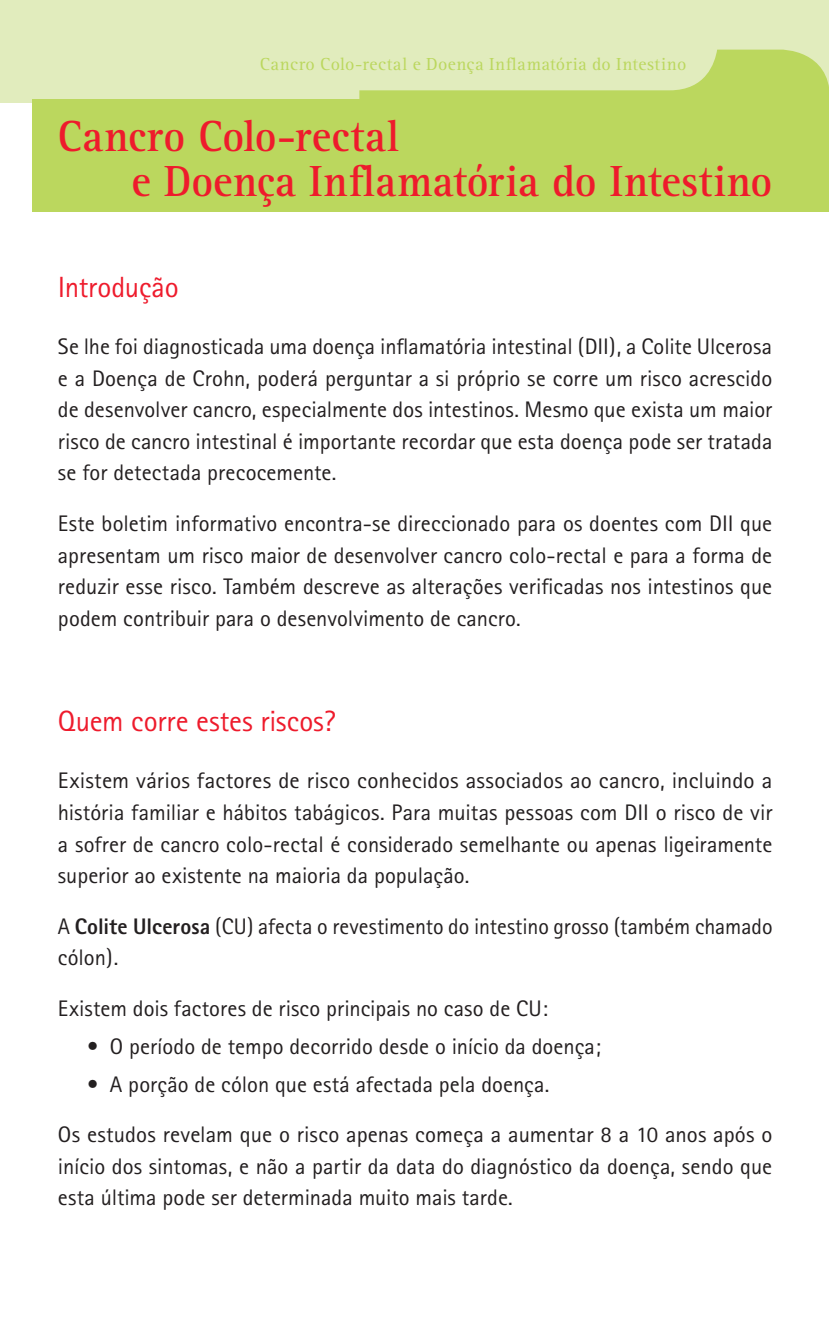
<style>
.page{position:relative;width:829px;height:1340px;background:#fff}
.page>*{position:absolute;margin:0;border:0;box-sizing:border-box;transform-origin:0 0}
.t1{font:700 45px/45px "Rotis Serif";letter-spacing:.005em;color:#ee1b2c;scale:.94 1}
.t2{font:29.25px "Rotis Sans Serif";color:#ee1b2c}
.t3{font:22.5px/31.5px "Rotis Sans Serif";color:#231f20;text-align:justify}
.t4{font:18px "Rotis Serif";letter-spacing:.025em;color:#bbd75e}
.s1{font-weight:800}
</style>
<div class="page">
<div style="left:0;top:0;width:829px;height:103px;background:#e1ecbd"></div>
<svg style="left:359px;top:50px;width:470px;height:49px"></svg>
<div style="left:32px;top:99px;width:797px;height:113px;background:#bbd75e"></div>
<p class="t4" style="left:260px;top:54px;width:428px">Cancro Colo-rectal e Doença Inflamatória do Intestino</p>
<h1 class="t1" style="left:131px;top:115px;width:683px;text-indent:-74px">Cancro Colo-rectal<br>e Doença Inflamatória do Intestino</h1>
<h2 class="t2" style="left:58px;top:270px;width:122px">Introdução</h2>
<p class="t3" style="left:58px;top:331px;width:716px">Se lhe foi diagnosticada uma doença inflamatória intestinal (DII), a Colite Ulcerosa e a Doença de Crohn, poderá perguntar a si próprio se corre um risco acrescido de desenvolver cancro, especialmente dos intestinos. Mesmo que exista um maior risco de cancro intestinal é importante recordar que esta doença pode ser tratada se for detectada precocemente.</p>
<p class="t3" style="left:58px;top:507px;width:716px">Este boletim informativo encontra-se direccionado para os doentes com DII que apresentam um risco maior de desenvolver cancro colo-rectal e para a forma de reduzir esse risco. Também descreve as alterações verificadas nos intestinos que podem contribuir para o desenvolvimento de cancro.</p>
<h2 class="t2" style="left:58px;top:704px;width:279px">Quem corre estes riscos?</h2>
<p class="t3" style="left:58px;top:764px;width:716px">Existem vários factores de risco conhecidos associados ao cancro, incluindo a história familiar e hábitos tabágicos. Para muitas pessoas com DII o risco de vir a sofrer de cancro colo-rectal é considerado semelhante ou apenas ligeiramente superior ao existente na maioria da população.</p>
<p class="t3" style="left:58px;top:910px;width:716px">A <span class="s1">Colite Ulcerosa</span> (CU) afecta o revestimento do intestino grosso (também chamado cólon).</p>
<p class="t3" style="left:58px;top:992px;width:492px">Existem dois factores de risco principais no caso de CU:</p>
<p class="t3" style="left:87px;top:1030px;width:515px">• O período de tempo decorrido desde o início da doença;</p>
<p class="t3" style="left:87px;top:1067px;width:464px">• A porção de cólon que está afectada pela doença.</p>
<p class="t3" style="left:58px;top:1118px;width:716px">Os estudos revelam que o risco apenas começa a aumentar 8 a 10 anos após o início dos sintomas, e não a partir da data do diagnóstico da doença, sendo que esta última pode ser determinada muito mais tarde.</p>
</div>
